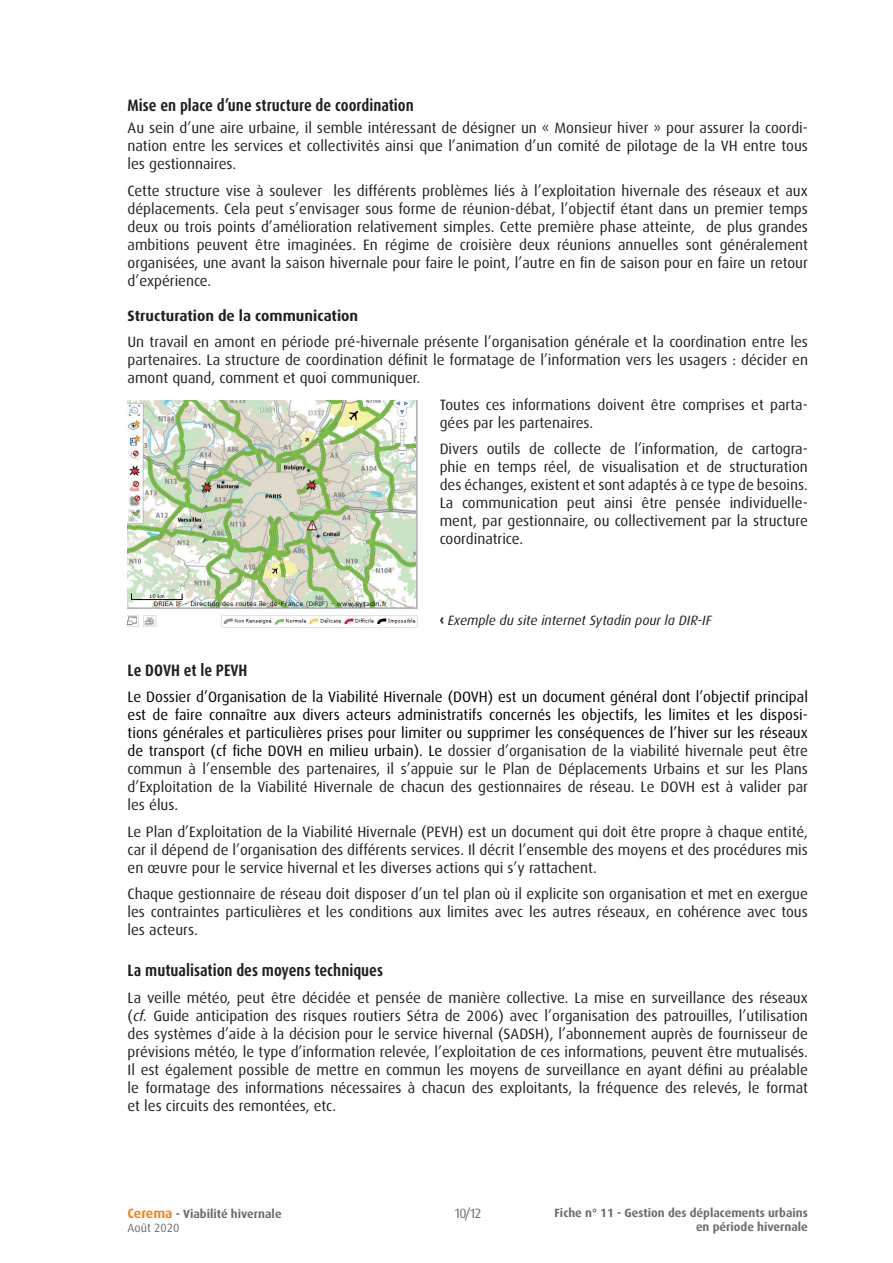
<style>
.page{position:relative;width:893px;height:1263px;background:#fff}
.page>*{position:absolute;margin:0;border:0;box-sizing:border-box;transform-origin:0 0}
.t1{font:700 condensed 16.5px "Dax OT";color:#231f20}
.t2{font:15px/18px "Dax OT";color:#231f20;text-align:justify}
.t3{font:15px/18px "Dax OT";color:#000003;text-align:justify}
.t4{font:700 15px "Dax OT";color:#231f20}
.t5{font:italic 13.5px "Dax OT";color:#231f20}
.t6{font:13.5px "Dax OT";color:#6c6d70}
.t7{font:700 12px/14.4px "Dax OT";color:#6c6d70}
.s1{font-weight:800;font-style:normal}
.s2{color:#231f20}
.s3{font-style:italic}
.s4{font-size:13.5px;color:#f58220}
.s5{font-weight:400}
</style>
<div class="page">
<img style="left:128px;top:401px;width:290px;height:227px">
<p class="t1" style="left:128px;top:94px;width:288px">Mise en place d’une structure de coordination</p>
<p class="t2" style="left:128px;top:119px;width:682px">Au sein d’une aire urbaine, il semble intéressant de désigner un « Monsieur hiver » pour assurer la coordi&shy;nation entre les services et collectivités ainsi que l’animation d’un comité de pilotage de la VH entre tous les gestionnaires.</p>
<p class="t2" style="left:128px;top:181px;width:682px">Cette structure vise à soulever les différents problèmes liés à l’exploitation hivernale des réseaux et aux déplacements. Cela peut s’envisager sous forme de réunion-débat, l’objectif étant dans un premier temps deux ou trois points d’amélioration relativement simples. Cette première phase atteinte, de plus grandes ambitions peuvent être imaginées. En régime de croisière deux réunions annuelles sont généralement organisées, une avant la saison hivernale pour faire le point, l’autre en fin de saison pour en faire un retour d’expérience.</p>
<p class="t4" style="left:128px;top:307px;width:232px">Structuration de la communication</p>
<p class="t2" style="left:128px;top:333px;width:682px">Un travail en amont en période pré-hivernale présente l’organisation générale et la coordination entre les partenaires. La structure de coordination définit le formatage de l’information vers les usagers : décider en amont quand, comment et quoi communiquer.</p>
<p class="t2" style="left:440px;top:395px;width:370px">Toutes ces informations doivent être comprises et parta&shy;gées par les partenaires.</p>
<p class="t2" style="left:440px;top:440px;width:370px">Divers outils de collecte de l’information, de cartogra&shy;phie en temps réel, de visualisation et de structuration des échanges, existent et sont adaptés à ce type de besoins.<br>La communication peut ainsi être pensée individuelle&shy;ment, par gestionnaire, ou collectivement par la structure coordinatrice.</p>
<p class="t5" style="left:440px;top:613px;width:273px"><span class="s1">‹</span> Exemple du site internet Sytadin pour la DIR-IF</p>
<p class="t1" style="left:128px;top:659px;width:121px">Le DOVH et le PEVH</p>
<p class="t3" style="left:128px;top:688px;width:682px">Le Dossier d’Organisation de la Viabilité Hivernale (DOVH) est un document général dont l’objectif principal est de faire connaître aux divers acteurs administratifs concernés les objectifs, les limites et les disposi&shy;tions générales et particulières prises pour limiter ou supprimer les conséquences de l’hiver sur les réseaux de transport (cf fiche DOVH en milieu urbain). Le <span class="s2">dossier d’organisation de la viabilité hivernale peut être commun à l’ensemble des partenaires, il s’appuie sur le Plan de Déplacements Urbains et sur les Plans d’Exploitation de la Viabilité Hivernale de chacun des gestionnaires de réseau. Le DOVH est à valider par les élus.</span></p>
<p class="t2" style="left:128px;top:823px;width:682px">Le Plan d’Exploitation de la Viabilité Hivernale (PEVH) est un document qui doit être propre à chaque entité, car il dépend de l’organisation des différents services. Il décrit l’ensemble des moyens et des procédures mis en œuvre pour le service hivernal et les diverses actions qui s’y rattachent.</p>
<p class="t2" style="left:128px;top:885px;width:682px">Chaque gestionnaire de réseau doit disposer d’un tel plan où il explicite son organisation et met en exergue les contraintes particulières et les conditions aux limites avec les autres réseaux, en cohérence avec tous les acteurs.</p>
<p class="t1" style="left:128px;top:960px;width:257px">La mutualisation des moyens techniques</p>
<p class="t2" style="left:128px;top:989px;width:682px">La veille météo, peut être décidée et pensée de manière collective. La mise en surveillance des réseaux (<span class="s3">cf.</span> Guide anticipation des risques routiers Sétra de 2006) avec l’organisation des patrouilles, l’utilisation des systèmes d’aide à la décision pour le service hivernal (SADSH), l’abonnement auprès de fournisseur de prévisions météo, le type d’information relevée, l’exploitation de ces informations, peuvent être mutualisés.<br>Il est également possible de mettre en commun les moyens de surveillance en ayant défini au préalable le formatage des informations nécessaires à chacun des exploitants, la fréquence des relevés, le format et les circuits des remontées, etc.</p>
<p class="t6" style="left:454px;top:1206px;width:29px">10/12</p>
<p class="t7" style="left:128px;top:1207px;width:156px"><span class="s4">Cerema</span> - Viabilité hivernale<br><span class="s5">Août 2020</span></p>
<p class="t7" style="left:555px;top:1205px;width:255px;text-align:right">Fiche n° 11 - Gestion des déplacements urbains en période hivernale</p>
</div>
